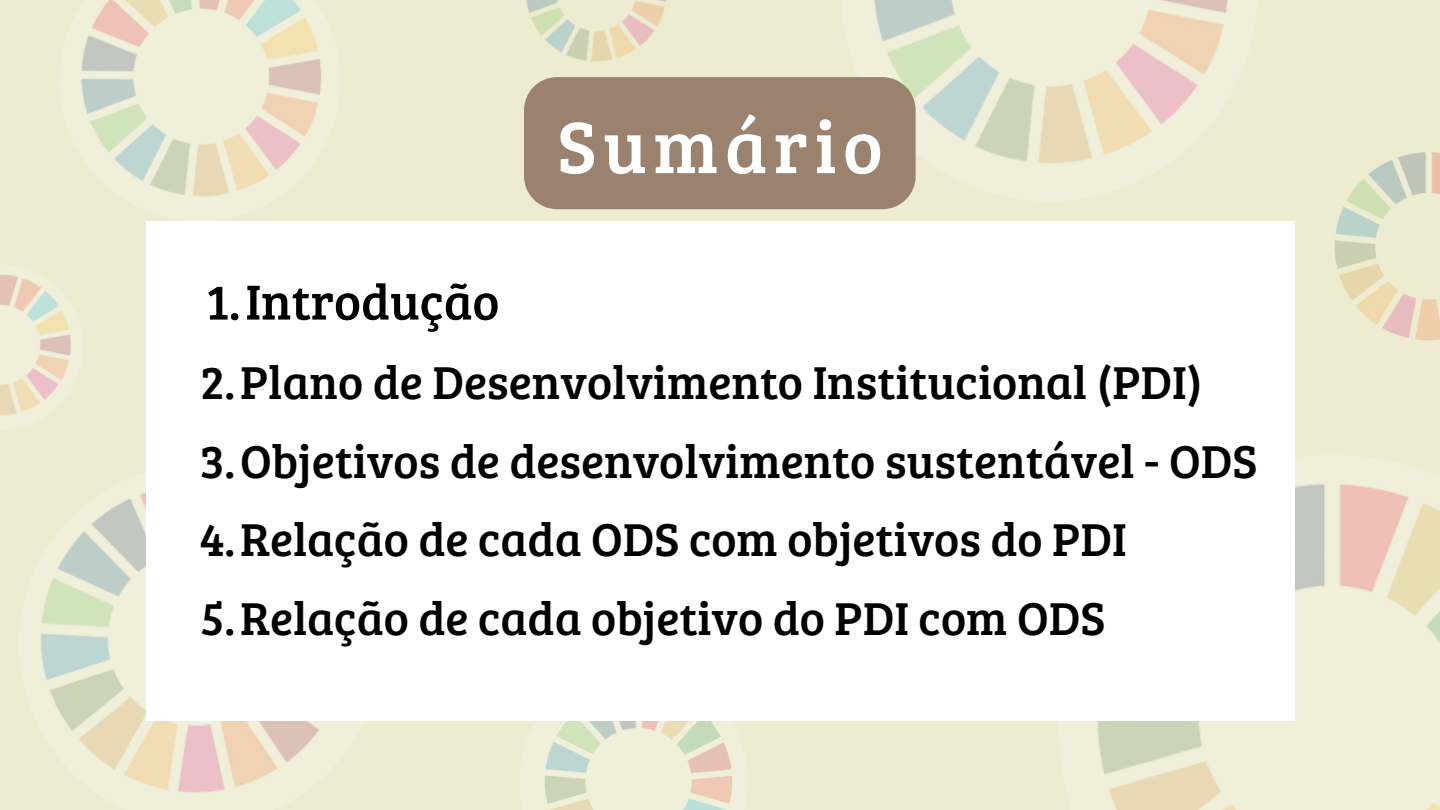
<style>
.page{position:relative;width:1440px;height:810px;background:#edebd0}
.page>*{position:absolute;margin:0;border:0;box-sizing:border-box;transform-origin:0 0}
.t1{font:75.2px "Bree Serif";letter-spacing:.085em;color:#fff}
.t2{font:50.8px "Bree Serif";color:#000}
.t3{font:47.7px/78.5px "Bree Serif";color:#000}
</style>
<div class="page">
<img style="left:41px;top:492px;width:278px;height:301px">
<img style="left:81px;top:0;width:286px;height:222px">
<img style="left:545px;top:721px;width:187px;height:89px">
<img style="left:1097px;top:472px;width:343px;height:338px">
<img style="left:1334px;top:152px;width:106px;height:189px">
<img style="left:802px;top:0;width:493px;height:247px">
<img style="left:0;top:274px;width:71px;height:141px">
<img style="left:526px;top:0;width:140px;height:92px">
<div style="left:146px;top:222px;width:1148px;height:499px;background:#fff"></div>
<div style="left:524px;top:77px;width:392px;height:132px;background:#9b826e;border-radius:33px"></div>
<h1 class="t1" style="left:557px;top:92px;width:327px">Sumário</h1>
<p class="t2" style="left:206px;top:265px;width:295px">1.Introdução</p>
<p class="t3" style="left:199px;top:341px;width:1060px">2.Plano de Desenvolvimento Institucional (PDI)<br>3.Objetivos de desenvolvimento sustentável - ODS 4.Relação de cada ODS com objetivos do PDI 5.Relação de cada objetivo do PDI com ODS</p>
</div>
